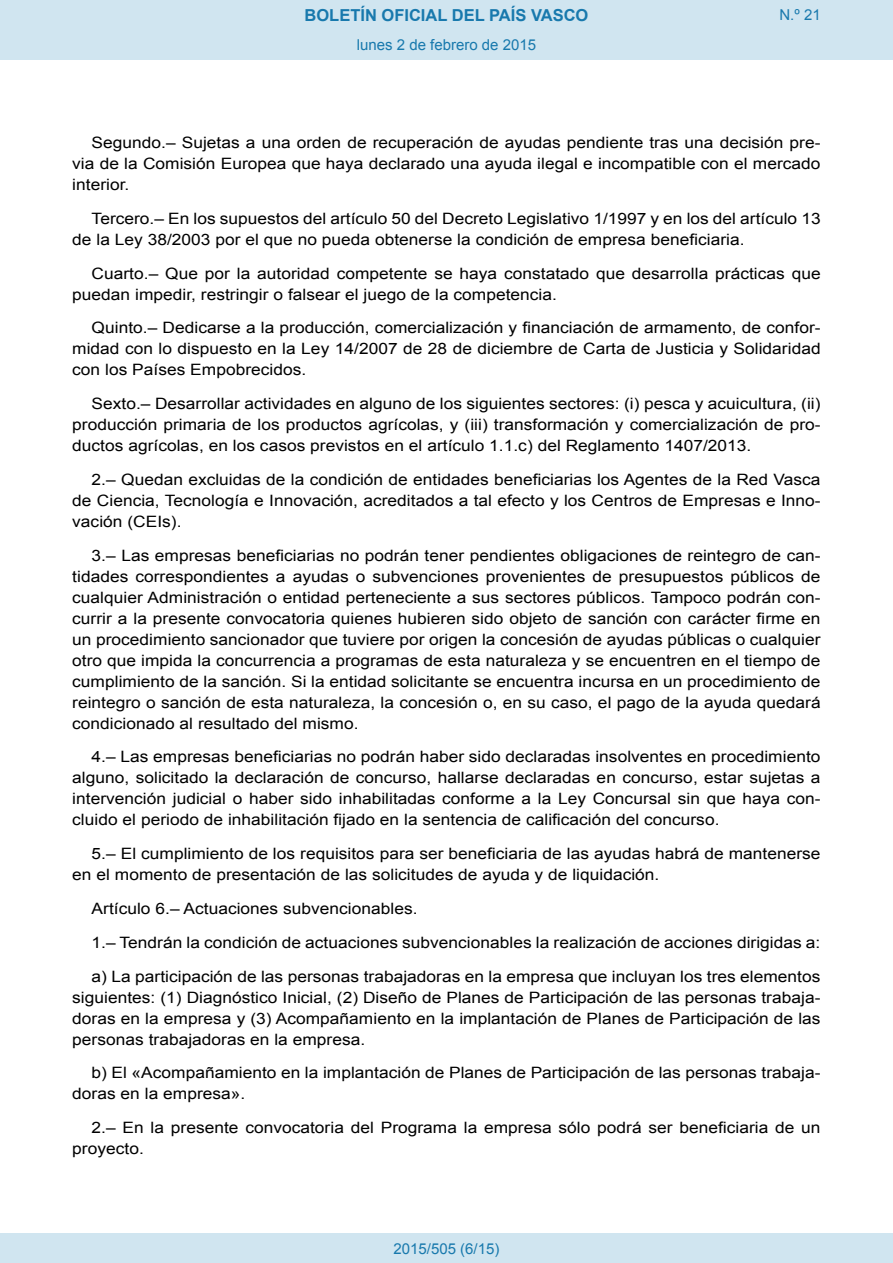
<style>
.page{position:relative;width:893px;height:1263px;background:#fff}
.page>*{position:absolute;margin:0;border:0;box-sizing:border-box;transform-origin:0 0}
.t1{font:700 16.5px "Arial";color:#1879ad}
.BOPVDetalle{font:15.6px/21px "Arial";color:#000;text-align:justify;scale:1.11 1}
.Paginacion_Centro{font:15px "Arial";color:#1879ad}
</style>
<div class="page">
<div style="left:0;top:0;width:893px;height:60px;background:#d0e5f0"></div>
<div style="left:0;top:1233px;width:893px;height:30px;background:#d0e5f0"></div>
<p class="t1" style="left:305px;top:4px;width:285px">BOLETÍN OFICIAL DEL PAÍS VASCO</p>
<p class="Paginacion_Centro" style="left:357px;top:35px;width:181px">lunes 2 de febrero de 2015</p>
<p class="Paginacion_Centro" style="left:779px;top:5px;width:43px">N.º 21</p>
<p class="BOPVDetalle" style="left:72px;top:132px;width:676px;text-indent:19px">Segundo.– Sujetas a una orden de recuperación de ayudas pendiente tras una decisión pre&shy;via de la Comisión Europea que haya declarado una ayuda ilegal e incompatible con el mercado interior.</p>
<p class="BOPVDetalle" style="left:72px;top:208px;width:676px;text-indent:19px">Tercero.– En los supuestos del artículo 50 del Decreto Legislativo 1/1997 y en los del artículo 13 de la Ley 38/2003 por el que no pueda obtenerse la condición de empresa beneficiaria.</p>
<p class="BOPVDetalle" style="left:72px;top:263px;width:676px;text-indent:19px">Cuarto.– Que por la autoridad competente se haya constatado que desarrolla prácticas que puedan impedir, restringir o falsear el juego de la competencia.</p>
<p class="BOPVDetalle" style="left:72px;top:318px;width:676px;text-indent:19px">Quinto.– Dedicarse a la producción, comercialización y financiación de armamento, de confor&shy;midad con lo dispuesto en la Ley 14/2007 de 28 de diciembre de Carta de Justicia y Solidaridad con los Países Empobrecidos.</p>
<p class="BOPVDetalle" style="left:72px;top:393px;width:676px;text-indent:19px">Sexto.– Desarrollar actividades en alguno de los siguientes sectores: (i) pesca y acuicultura, (ii) producción primaria de los productos agrícolas, y (iii) transformación y comercialización de pro&shy;ductos agrícolas, en los casos previstos en el artículo 1.1.c) del Reglamento 1407/2013.</p>
<p class="BOPVDetalle" style="left:72px;top:469px;width:676px;text-indent:19px">2.– Quedan excluidas de la condición de entidades beneficiarias los Agentes de la Red Vasca de Ciencia, Tecnología e Innovación, acreditados a tal efecto y los Centros de Empresas e Inno&shy;vación (CEIs).</p>
<p class="BOPVDetalle" style="left:72px;top:545px;width:676px;text-indent:19px">3.– Las empresas beneficiarias no podrán tener pendientes obligaciones de reintegro de can&shy;tidades correspondientes a ayudas o subvenciones provenientes de presupuestos públicos de cualquier Administración o entidad perteneciente a sus sectores públicos. Tampoco podrán con&shy;currir a la presente convocatoria quienes hubieren sido objeto de sanción con carácter firme en un procedimiento sancionador que tuviere por origen la concesión de ayudas públicas o cualquier otro que impida la concurrencia a programas de esta naturaleza y se encuentren en el tiempo de cumplimiento de la sanción. Si la entidad solicitante se encuentra incursa en un procedimiento de reintegro o sanción de esta naturaleza, la concesión o, en su caso, el pago de la ayuda quedará condicionado al resultado del mismo.</p>
<p class="BOPVDetalle" style="left:72px;top:747px;width:676px;text-indent:19px">4.– Las empresas beneficiarias no podrán haber sido declaradas insolventes en procedimiento alguno, solicitado la declaración de concurso, hallarse declaradas en concurso, estar sujetas a intervención judicial o haber sido inhabilitadas conforme a la Ley Concursal sin que haya con&shy;cluido el periodo de inhabilitación fijado en la sentencia de calificación del concurso.</p>
<p class="BOPVDetalle" style="left:72px;top:843px;width:676px;text-indent:19px">5.– El cumplimiento de los requisitos para ser beneficiaria de las ayudas habrá de mantenerse en el momento de presentación de las solicitudes de ayuda y de liquidación.</p>
<p class="BOPVDetalle" style="left:92px;top:898px;width:295px">Artículo 6.– Actuaciones subvencionables.</p>
<p class="BOPVDetalle" style="left:92px;top:932px;width:658px">1.– Tendrán la condición de actuaciones subvencionables la realización de acciones dirigidas a:</p>
<p class="BOPVDetalle" style="left:72px;top:966px;width:676px;text-indent:19px">a) La participación de las personas trabajadoras en la empresa que incluyan los tres elementos siguientes: (1) Diagnóstico Inicial, (2) Diseño de Planes de Participación de las personas trabaja&shy;doras en la empresa y (3) Acompañamiento en la implantación de Planes de Participación de las personas trabajadoras en la empresa.</p>
<p class="BOPVDetalle" style="left:72px;top:1062px;width:676px;text-indent:19px">b) El «Acompañamiento en la implantación de Planes de Participación de las personas trabaja&shy;doras en la empresa».</p>
<p class="BOPVDetalle" style="left:72px;top:1117px;width:676px;text-indent:19px">2.– En la presente convocatoria del Programa la empresa sólo podrá ser beneficiaria de un proyecto.</p>
<p class="Paginacion_Centro" style="left:393px;top:1238px;width:107px">2015/505 (6/15)</p>
</div>
